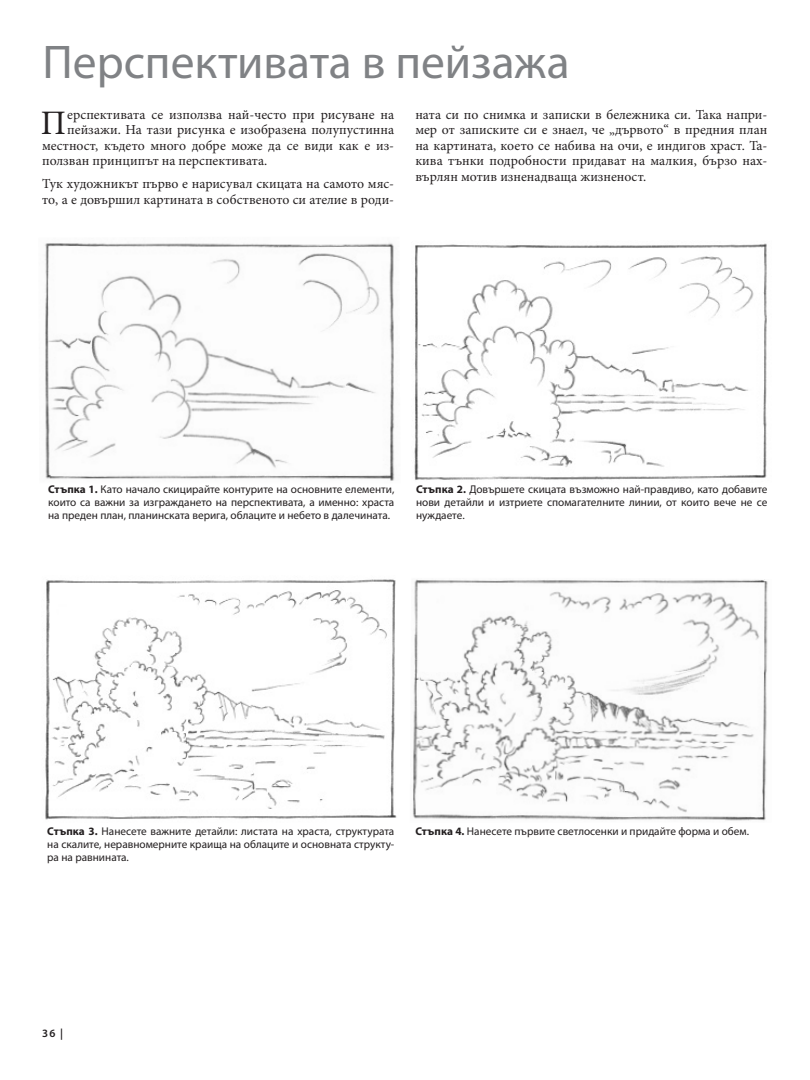
<style>
.page{position:relative;width:810px;height:1080px;background:#fff}
.page>*{position:absolute;margin:0;border:0;box-sizing:border-box;transform-origin:0 0}
._03_Überschrift_01_D{font:47.5px "Myriad Pro";color:#808285}
._10_Einleitungsblock{font:34.38px "Minion Pro";color:#231f20}
._11_2_Grundtext_Av{font:13.75px/15.6px "Minion Pro";color:#231f20}
._10_Einleitungsblock-2{font:13.75px "Minion Pro";color:#231f20}
._12_Bildbeschreibung{font:11.25px/13.1px "Myriad Pro";color:#231f20;text-align:justify}
.t1{font:600 11.25px "Myriad Pro";color:#231f20}
.s1{font-weight:700}
</style>
<div class="page">
<img style="left:45px;top:243px;width:350px;height:238px">
<img style="left:45px;top:579px;width:352px;height:241px">
<img style="left:414px;top:243px;width:353px;height:237px">
<img style="left:413px;top:579px;width:355px;height:242px">
<p class="_03_Überschrift_01_D" style="left:43px;top:33px;width:529px">Перспективата в пейзажа</p>
<p class="_10_Einleitungsblock" style="left:41px;top:100px;width:27px">П</p>
<p class="_10_Einleitungsblock-2" style="left:67px;top:105px;width:328px">ерспективата се използва най-често при рисуване на</p>
<p class="_10_Einleitungsblock-2" style="left:67px;top:121px;width:328px">пейзажи. На тази рисунка е изобразена полупустинна</p>
<p class="_10_Einleitungsblock-2" style="left:42px;top:136px;width:354px">местност, където много добре може да се види как е из-</p>
<p class="_10_Einleitungsblock-2" style="left:42px;top:152px;width:227px">ползван принципът на перспективата.</p>
<p class="_11_2_Grundtext_Av" style="left:42px;top:176px;width:354px">Тук художникът първо е нарисувал скицата на самото мяс&shy;то, а е довършил картината в собственото си ателие в роди-</p>
<p class="_11_2_Grundtext_Av" style="left:415px;top:106px;width:354px;text-align:justify">ната си по снимка и записки в бележника си. Така напри&shy;мер от записките си е знаел, че „дървото“ в предния план на картината, което се набива на очи, е индигов храст. Та&shy;кива тънки подробности придават на малкия, бързо нах&shy;върлян мотив изненадваща жизненост.</p>
<p class="_12_Bildbeschreibung" style="left:48px;top:483px;width:348px"><span class="s1">Стъпка 1.</span> Като начало скицирайте контурите на основните елементи, които са важни за изграждането на перспективата, а именно: храста на преден план, планинската верига, облаците и небето в далечината.</p>
<p class="_12_Bildbeschreibung" style="left:416px;top:483px;width:353px"><span class="s1">Стъпка 2.</span> Довършете скицата възможно най-правдиво, като добавите нови детайли и изтриете спомагателните линии, от които вече не се нуждаете.</p>
<p class="_12_Bildbeschreibung" style="left:47px;top:824px;width:349px"><span class="s1">Стъпка 3.</span> Нанесете важните детайли: листата на храста, структурата на скалите, неравномерните краища на облаците и основната структу&shy;ра на равнината.</p>
<p class="_12_Bildbeschreibung" style="left:415px;top:824px;width:334px"><span class="s1">Стъпка 4.</span> Нанесете първите светлосенки и придайте форма и обем.</p>
<p class="t1" style="left:42px;top:1027px;width:22px">36 |</p>
</div>
